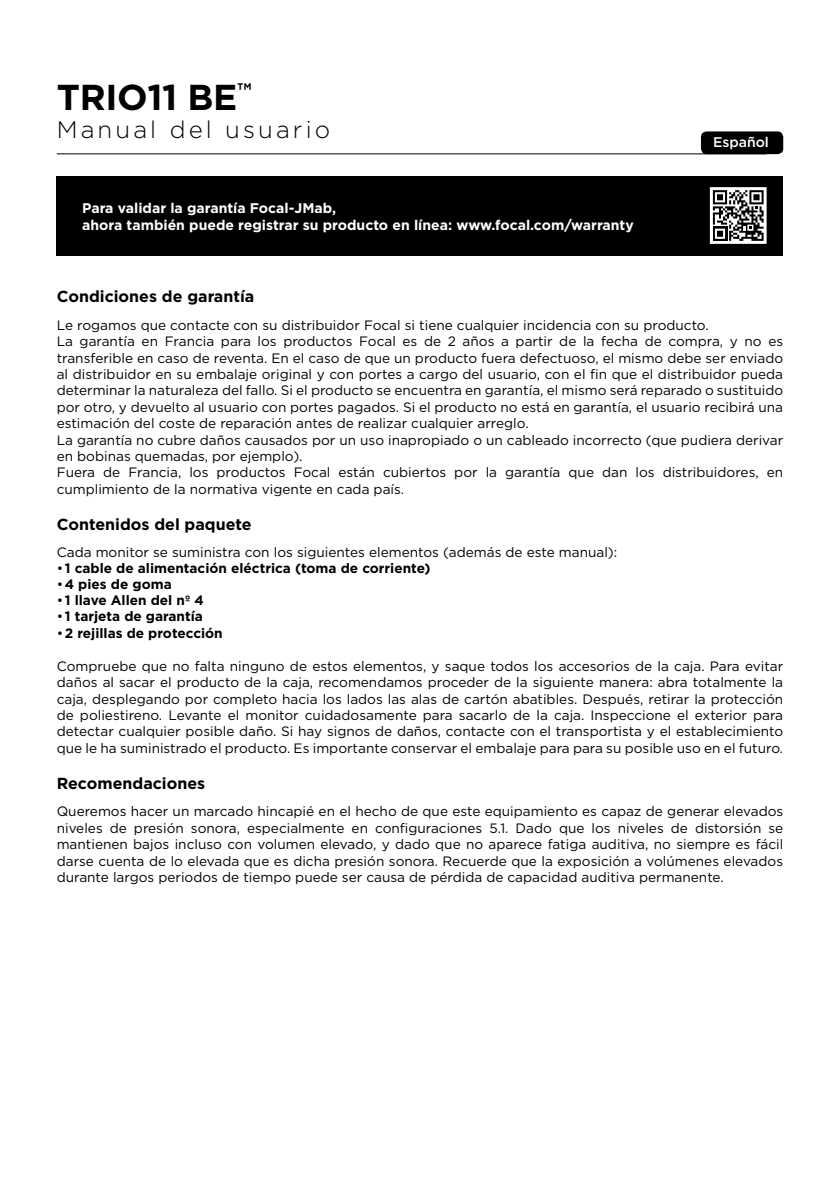
<style>
.page{position:relative;width:840px;height:1191px;background:#fff}
.page>*{position:absolute;margin:0;border:0;box-sizing:border-box;transform-origin:0 0}
.Titre_court{font:700 36px "Gotham";letter-spacing:-.01em;color:#000}
.Sous-titre{font:300 24px "Gotham";letter-spacing:.13em;color:#000}
.Intertitre{font:700 16px "Gotham";color:#000}
.Texte{font:700 14px "Gotham";color:#fff}
.t1{font:500 14px "Gotham";color:#fff}
.t2{font:13.6px/16.4px "Gotham";color:#000;text-align:justify}
.t3{font:700 13.6px "Gotham";color:#000}
.s1{font-weight:400}
</style>
<div class="page">
<hr style="left:57px;top:153px;width:708px;height:1px;background:#000">
<div style="left:700px;top:131px;width:82px;height:23px;background:#000;border-radius:6px"></div>
<div style="left:57px;top:176px;width:725px;height:79px;background:#000"></div>
<svg style="left:712px;top:190px;width:51px;height:51px"></svg>
<div style="left:709px;top:187px;width:57px;height:57px;border:2px solid #fff"></div>
<p class="Titre_court" style="left:57px;top:74px;width:196px">TRIO11 BE<sup>™</sup></p>
<p class="Sous-titre" style="left:57px;top:115px;width:275px">Manual del usuario</p>
<p class="Texte" style="left:82px;top:198px;width:255px">Para validar la garantía Focal-JMab,</p>
<p class="Texte" style="left:82px;top:215px;width:552px">ahora también puede registrar su producto en línea: www.focal.com/warranty</p>
<p class="t1" style="left:712px;top:133px;width:57px">Español</p>
<p class="Intertitre" style="left:57px;top:286px;width:199px">Condiciones de garantía</p>
<p class="t2" style="left:57px;top:316px;width:653px">Le rogamos que contacte con su distribuidor Focal si tiene cualquier incidencia con su producto.</p>
<p class="t2" style="left:57px;top:333px;width:727px">La garantía en Francia para los productos Focal es de 2 años a partir de la fecha de compra, y no es transferible en caso de reventa. En el caso de que un producto fuera defectuoso, el mismo debe ser enviado al distribuidor en su embalaje original y con portes a cargo del usuario, con el fin que el distribuidor pueda determinar la naturaleza del fallo. Si el producto se encuentra en garantía, el mismo será reparado o sustituido por otro, y devuelto al usuario con portes pagados. Si el producto no está en garantía, el usuario recibirá una estimación del coste de reparación antes de realizar cualquier arreglo.</p>
<p class="t2" style="left:57px;top:431px;width:727px">La garantía no cubre daños causados por un uso inapropiado o un cableado incorrecto (que pudiera derivar en bobinas quemadas, por ejemplo).</p>
<p class="t2" style="left:57px;top:464px;width:727px">Fuera de Francia, los productos Focal están cubiertos por la garantía que dan los distribuidores, en cumplimiento de la normativa vigente en cada país.</p>
<p class="Intertitre" style="left:57px;top:513px;width:196px">Contenidos del paquete</p>
<p class="t2" style="left:57px;top:544px;width:561px">Cada monitor se suministra con los siguientes elementos (además de este manual):</p>
<p class="t3" style="left:57px;top:559px;width:375px"><span class="s1">•</span>1 cable de alimentación eléctrica (toma de corriente)</p>
<p class="t3" style="left:57px;top:575px;width:116px"><span class="s1">•</span>4 pies de goma</p>
<p class="t3" style="left:57px;top:591px;width:148px"><span class="s1">•</span>1 llave Allen del nº 4</p>
<p class="t3" style="left:57px;top:607px;width:148px"><span class="s1">•</span>1 tarjeta de garantía</p>
<p class="t3" style="left:57px;top:624px;width:167px"><span class="s1">•</span>2 rejillas de protección</p>
<p class="t2" style="left:57px;top:657px;width:727px">Compruebe que no falta ninguno de estos elementos, y saque todos los accesorios de la caja. Para evitar daños al sacar el producto de la caja, recomendamos proceder de la siguiente manera: abra totalmente la caja, desplegando por completo hacia los lados las alas de cartón abatibles. Después, retirar la protección de poliestireno. Levante el monitor cuidadosamente para sacarlo de la caja. Inspeccione el exterior para detectar cualquier posible daño. Si hay signos de daños, contacte con el transportista y el establecimiento que le ha suministrado el producto. Es importante conservar el embalaje para para su posible uso en el futuro.</p>
<p class="Intertitre" style="left:57px;top:772px;width:150px">Recomendaciones</p>
<p class="t2" style="left:57px;top:803px;width:727px">Queremos hacer un marcado hincapié en el hecho de que este equipamiento es capaz de generar elevados niveles de presión sonora, especialmente en configuraciones 5.1. Dado que los niveles de distorsión se mantienen bajos incluso con volumen elevado, y dado que no aparece fatiga auditiva, no siempre es fácil darse cuenta de lo elevada que es dicha presión sonora. Recuerde que la exposición a volúmenes elevados durante largos periodos de tiempo puede ser causa de pérdida de capacidad auditiva permanente.</p>
</div>
